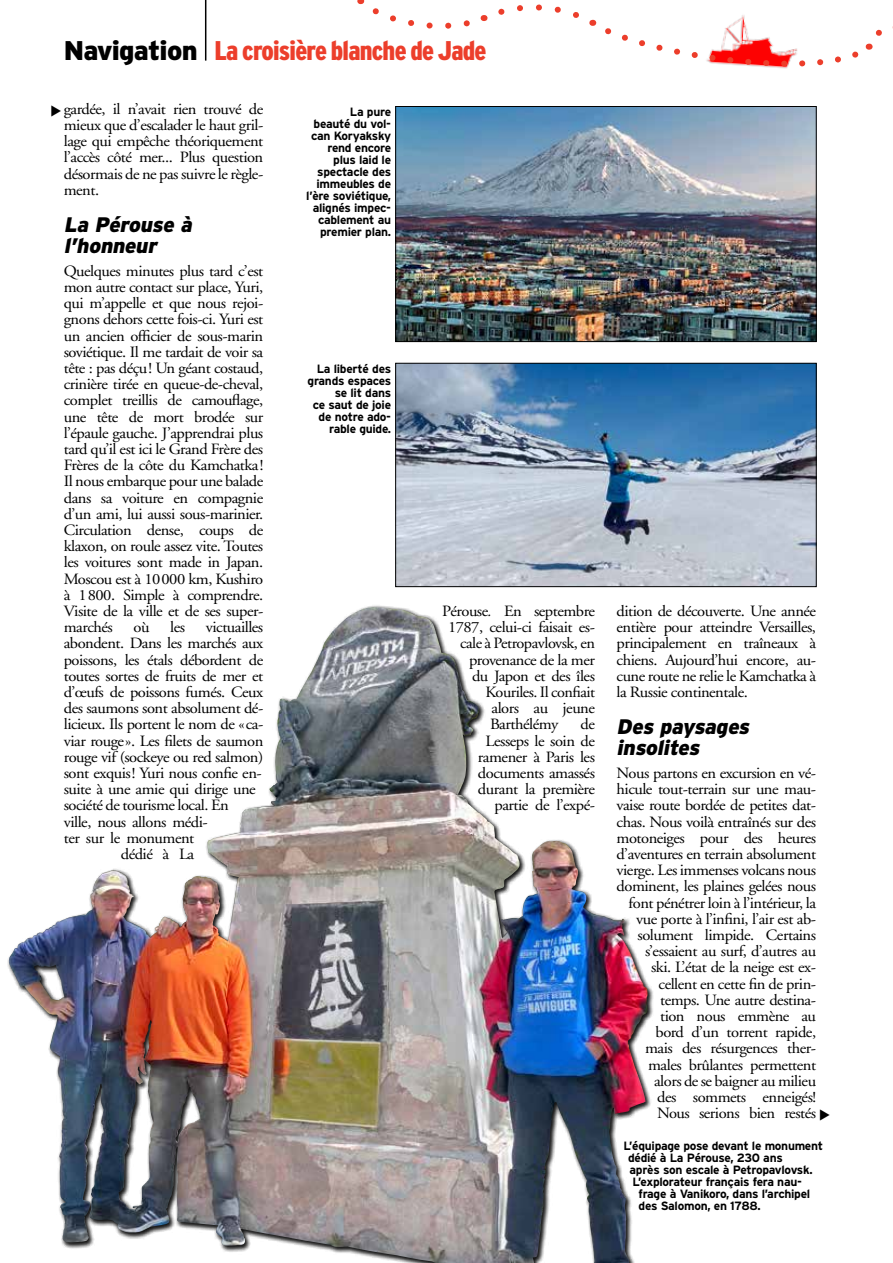
<style>
.page{position:relative;width:893px;height:1263px;background:#fff}
.page>*{position:absolute;margin:0;border:0;box-sizing:border-box;transform-origin:0 0}
.t1{font:900 condensed 27px "Interstate";letter-spacing:-.03em;color:#ec3e2b}
.t2{font:italic 900 21px/21px "Interstate";color:#000}
.t3{font:15.6px/16.2px "Adobe Garamond";letter-spacing:-.03em;color:#000;text-align:justify;scale:1.05 1}
.t4{font:15.6px "Adobe Garamond";letter-spacing:-.03em;color:#000;scale:1.04 1}
.t5{font:15.6px "Adobe Garamond";letter-spacing:-.03em;color:#000}
.t6{font:700 12px/12px "Interstate";letter-spacing:-.025em;color:#000;text-align:right}
.s1{font-stretch:normal;color:#000}
.s2{font-style:italic}
</style>
<div class="page">
<img style="left:397px;top:108px;width:417px;height:232px">
<div style="left:395px;top:106px;width:421px;height:236px;border:1px solid #000"></div>
<img style="left:397px;top:365px;width:417px;height:220px">
<div style="left:395px;top:363px;width:421px;height:224px;border:1px solid #000"></div>
<div style="left:7px;top:605px;width:647px;height:658px;background:#000;opacity:.75"></div>
<img style="left:163px;top:614px;width:189px;height:327px">
<hr style="left:205px;top:0;width:1px;height:61px;background:#000">
<svg style="left:357px;top:0;width:5px;height:4px"></svg>
<svg style="left:372px;top:8px;width:113px;height:21px"></svg>
<svg style="left:498px;top:4px;width:95px;height:22px"></svg>
<svg style="left:605px;top:15px;width:288px;height:54px"></svg>
<h1 class="t1" style="left:64px;top:36px;width:424px"><span class="s1">Navigation</span> La croisière blanche de Jade</h1>
<p class="t3" style="left:64px;top:101px;width:192px">gardée, il n’avait rien trouvé de mieux que d’escalader le haut gril&shy;lage qui empêche théoriquement l’accès côté mer... Plus question désormais de ne pas suivre le règle&shy;ment.</p>
<h2 class="t2" style="left:64px;top:214px;width:134px">La Pérouse à l’honneur</h2>
<p class="t3" style="left:64px;top:263px;width:192px">Quelques minutes plus tard c’est mon autre contact sur place, Yuri, qui m’appelle et que nous rejoi&shy;gnons dehors cette fois-ci. Yuri est un ancien officier de sous-marin soviétique. Il me tardait de voir sa tête : pas déçu! Un géant costaud, crinière tirée en queue-de-cheval, complet treillis de camouflage, une tête de mort brodée sur l’épaule gauche. J’apprendrai plus tard qu’il est ici le Grand Frère des Frères de la côte du Kamchatka!<br>Il nous embarque pour une balade dans sa voiture en compagnie d’un ami, lui aussi sous-marinier.<br>Circulation dense, coups de klaxon, on roule assez vite. Toutes les voitures sont made in Japan.<br>Moscou est à 10000 km, Kushiro à 1800. Simple à comprendre.<br>Visite de la ville et de ses super&shy;marchés</p>
<p class="t3" style="left:134px;top:620px;width:17px">où</p>
<p class="t3" style="left:170px;top:620px;width:16px">les</p>
<p class="t3" style="left:206px;top:620px;width:56px">victuailles</p>
<p class="t3" style="left:64px;top:636px;width:192px">abondent. Dans les marchés aux</p>
<p class="t3" style="left:64px;top:652px;width:192px">poissons, les étals débordent de</p>
<p class="t3" style="left:64px;top:668px;width:192px">toutes sortes de fruits de mer et</p>
<p class="t3" style="left:64px;top:684px;width:192px">d’œufs de poissons fumés. Ceux</p>
<p class="t3" style="left:64px;top:700px;width:192px">des saumons sont absolument dé-</p>
<p class="t3" style="left:64px;top:717px;width:192px">licieux. Ils portent le nom de «ca-</p>
<p class="t3" style="left:64px;top:733px;width:192px">viar rouge». Les filets de saumon</p>
<p class="t3" style="left:64px;top:749px;width:192px">rouge vif (sockeye ou red salmon)</p>
<p class="t3" style="left:64px;top:765px;width:190px">sont exquis! Yuri nous confie en-</p>
<p class="t3" style="left:64px;top:782px;width:184px">suite à une amie qui dirige une</p>
<p class="t3" style="left:64px;top:798px;width:159px">société de tourisme local. En</p>
<p class="t3" style="left:64px;top:814px;width:139px">ville, nous allons médi-</p>
<p class="t3" style="left:64px;top:830px;width:126px">ter sur le monument</p>
<p class="t3" style="left:121px;top:846px;width:71px">dédié à La</p>
<p class="t6" style="left:306px;top:106px;width:86px">La pure<br>beauté du vol&shy;can Koryaksky rend encore plus laid le spectacle des immeubles de l’ère soviétique, alignés impec&shy;cablement au premier plan.</p>
<p class="t6" style="left:308px;top:362px;width:85px">La liberté des grands espaces se lit dans<br>ce saut de joie de notre ado&shy;rable guide.</p>
<p class="t3" style="left:442px;top:603px;width:147px">Pérouse<span class="s2">.</span> En septembre</p>
<p class="t3" style="left:448px;top:619px;width:141px">1787, celui-ci faisait es-</p>
<p class="t4" style="left:460px;top:635px;width:131px">cale à Petropavlovsk, en</p>
<p class="t3" style="left:469px;top:652px;width:121px">provenance de la mer</p>
<p class="t3" style="left:472px;top:668px;width:119px">du Japon et des îles</p>
<p class="t5" style="left:485px;top:684px;width:111px">Kouriles. Il confiait</p>
<p class="t3" style="left:491px;top:700px;width:100px">alors au jeune</p>
<p class="t3" style="left:490px;top:717px;width:67px">Barthélémy</p>
<p class="t3" style="left:478px;top:717px;width:113px;text-align:right">de<br>Lesseps le soin de ramener à Paris les documents amassés durant la première partie de l’expé-</p>
<p class="t3" style="left:617px;top:603px;width:192px">dition de découverte. Une année entière pour atteindre Versailles, principalement en traîneaux à chiens. Aujourd’hui encore, au&shy;cune route ne relie le Kamchatka à la Russie continentale.</p>
<h2 class="t2" style="left:617px;top:716px;width:138px">Des paysages insolites</h2>
<p class="t3" style="left:617px;top:765px;width:192px;text-align:right">Nous partons en excursion en vé&shy;hicule tout-terrain sur une mau&shy;vaise route bordée de petites dat&shy;chas. Nous voilà entraînés sur des motoneiges pour des heures d’aventures en terrain absolument vierge. Les immenses volcans nous dominent, les plaines gelées nous font pénétrer loin à l’intérieur, la vue porte à l’infini, l’air est ab&shy;solument limpide. Certains s’essaient au surf, d’autres au<br>ski. L’état de la neige est ex&shy;cellent en cette fin de prin&shy;temps. Une autre destina-<br>tion nous emmène au<br>bord d’un torrent rapide,<br>mais des résurgences ther&shy;males brûlantes permettent<br>alors de se baigner au milieu<br>des sommets enneigés!<br>Nous serions bien restés</p>
<p class="t6" style="left:624px;top:1140px;width:201px">L’équipage pose devant le monument</p>
<p class="t6" style="left:628px;top:1152px;width:156px">dédié à La Pérouse, 230 ans</p>
<p class="t6" style="left:630px;top:1164px;width:185px">après son escale à Petropavlovsk.</p>
<p class="t6" style="left:633px;top:1176px;width:171px">L’explorateur français fera nau-</p>
<p class="t6" style="left:639px;top:1188px;width:173px">frage à Vanikoro, dans l’archipel</p>
<p class="t6" style="left:639px;top:1200px;width:124px">des Salomon, en 1788.</p>
</div>
